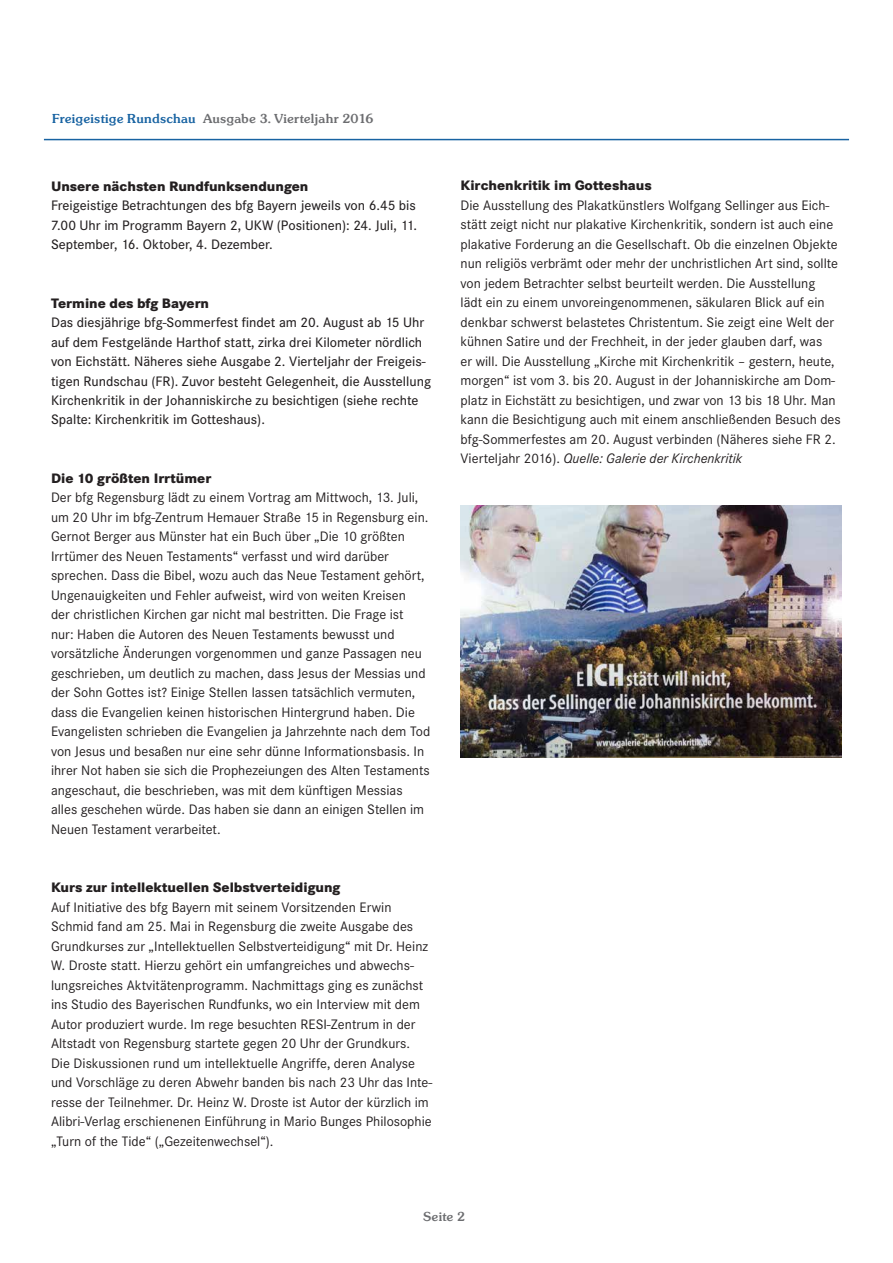
<style>
.page{position:relative;width:893px;height:1263px;background:#fff}
.page>*{position:absolute;margin:0;border:0;box-sizing:border-box;transform-origin:0 0}
.t1{font:14.25px/19.5px "Corporate S";color:#231f20}
.t2{font:500 14.25px/19.5px "Corporate S";color:#231f20;text-align:justify}
.t3{font:800 14.25px "Corporate S";color:#231f20}
.t4{font:500 12.6px "Sunset Serial";letter-spacing:.015em;color:#6c6d70}
.s1{color:#1863a2}
.s2{font-style:italic}
</style>
<div class="page">
<hr style="left:44px;top:139px;width:805px;height:1px;background:#1863a2">
<img style="left:460px;top:505px;width:382px;height:252px">
<p class="t4" style="left:52px;top:107px;width:323px"><span class="s1">Freigeistige Rundschau</span> Ausgabe 3. Vierteljahr 2016</p>
<p class="t3" style="left:51px;top:177px;width:259px">Unsere nächsten Rundfunksendungen</p>
<p class="t2" style="left:51px;top:196px;width:368px">Freigeistige Betrachtungen des bfg Bayern jeweils von 6.45 bis 7.00 Uhr im Programm Bayern 2, UKW (Positionen): 24. Juli, 11.<br>September, 16. Oktober, 4. Dezember.</p>
<p class="t3" style="left:51px;top:294px;width:160px">Termine des bfg Bayern</p>
<p class="t2" style="left:51px;top:313px;width:382px;text-align:left">Das diesjährige bfg-Sommerfest findet am 20. August ab 15 Uhr auf dem Festgelände Harthof statt, zirka drei Kilometer nördlich von Eichstätt. Näheres siehe Ausgabe 2. Vierteljahr der Freigeis&shy;tigen Rundschau (FR). Zuvor besteht Gelegenheit, die Ausstellung Kirchenkritik in der Johanniskirche zu besichtigen (siehe rechte Spalte: Kirchenkritik im Gotteshaus).</p>
<p class="t3" style="left:51px;top:470px;width:162px">Die 10 größten Irrtümer</p>
<p class="t1" style="left:51px;top:488px;width:381px">Der bfg Regensburg lädt zu einem Vortrag am Mittwoch, 13. Juli, um 20 Uhr im bfg-Zentrum Hemauer Straße 15 in Regensburg ein.<br>Gernot Berger aus Münster hat ein Buch über „Die 10 größten Irrtümer des Neuen Testaments“ verfasst und wird darüber sprechen. Dass die Bibel, wozu auch das Neue Testament gehört, Ungenauigkeiten und Fehler aufweist, wird von weiten Kreisen<br>der christlichen Kirchen gar nicht mal bestritten. Die Frage ist<br>nur: Haben die Autoren des Neuen Testaments bewusst und vorsätzliche Änderungen vorgenommen und ganze Passagen neu geschrieben, um deutlich zu machen, dass Jesus der Messias und der Sohn Gottes ist? Einige Stellen lassen tatsächlich vermuten, dass die Evangelien keinen historischen Hintergrund haben. Die Evangelisten schrieben die Evangelien ja Jahrzehnte nach dem Tod von Jesus und besaßen nur eine sehr dünne Informationsbasis. In ihrer Not haben sie sich die Prophezeiungen des Alten Testaments angeschaut, die beschrieben, was mit dem künftigen Messias alles geschehen würde. Das haben sie dann an einigen Stellen im Neuen Testament verarbeitet.</p>
<p class="t3" style="left:51px;top:879px;width:291px">Kurs zur intellektuellen Selbstverteidigung</p>
<p class="t1" style="left:51px;top:897px;width:383px">Auf Initiative des bfg Bayern mit seinem Vorsitzenden Erwin Schmid fand am 25. Mai in Regensburg die zweite Ausgabe des Grundkurses zur „Intellektuellen Selbstverteidigung“ mit Dr. Heinz W. Droste statt. Hierzu gehört ein umfangreiches und abwechs&shy;lungsreiches Aktvitätenprogramm. Nachmittags ging es zunächst ins Studio des Bayerischen Rundfunks, wo ein Interview mit dem Autor produziert wurde. Im rege besuchten RESI-Zentrum in der Altstadt von Regensburg startete gegen 20 Uhr der Grundkurs.<br>Die Diskussionen rund um intellektuelle Angriffe, deren Analyse und Vorschläge zu deren Abwehr banden bis nach 23 Uhr das Inte&shy;resse der Teilnehmer. Dr. Heinz W. Droste ist Autor der kürzlich im Alibri-Verlag erschienenen Einführung in Mario Bunges Philosophie „Turn of the Tide“ („Gezeitenwechsel“).</p>
<p class="t3" style="left:460px;top:177px;width:193px">Kirchenkritik im Gotteshaus</p>
<p class="t1" style="left:460px;top:195px;width:382px">Die Ausstellung des Plakatkünstlers Wolfgang Sellinger aus Eich&shy;stätt zeigt nicht nur plakative Kirchenkritik, sondern ist auch eine plakative Forderung an die Gesellschaft. Ob die einzelnen Objekte nun religiös verbrämt oder mehr der unchristlichen Art sind, sollte von jedem Betrachter selbst beurteilt werden. Die Ausstellung<br>lädt ein zu einem unvoreingenommenen, säkularen Blick auf ein denkbar schwerst belastetes Christentum. Sie zeigt eine Welt der kühnen Satire und der Frechheit, in der jeder glauben darf, was<br>er will. Die Ausstellung „Kirche mit Kirchenkritik – gestern, heute, morgen“ ist vom 3. bis 20. August in der Johanniskirche am Dom&shy;platz in Eichstätt zu besichtigen, und zwar von 13 bis 18 Uhr. Man kann die Besichtigung auch mit einem anschließenden Besuch des bfg-Sommerfestes am 20. August verbinden (Näheres siehe FR 2.<br>Vierteljahr 2016). <span class="s2">Quelle: Galerie der Kirchenkritik</span></p>
<p class="t4" style="left:423px;top:1206px;width:44px">Seite 2</p>
</div>
